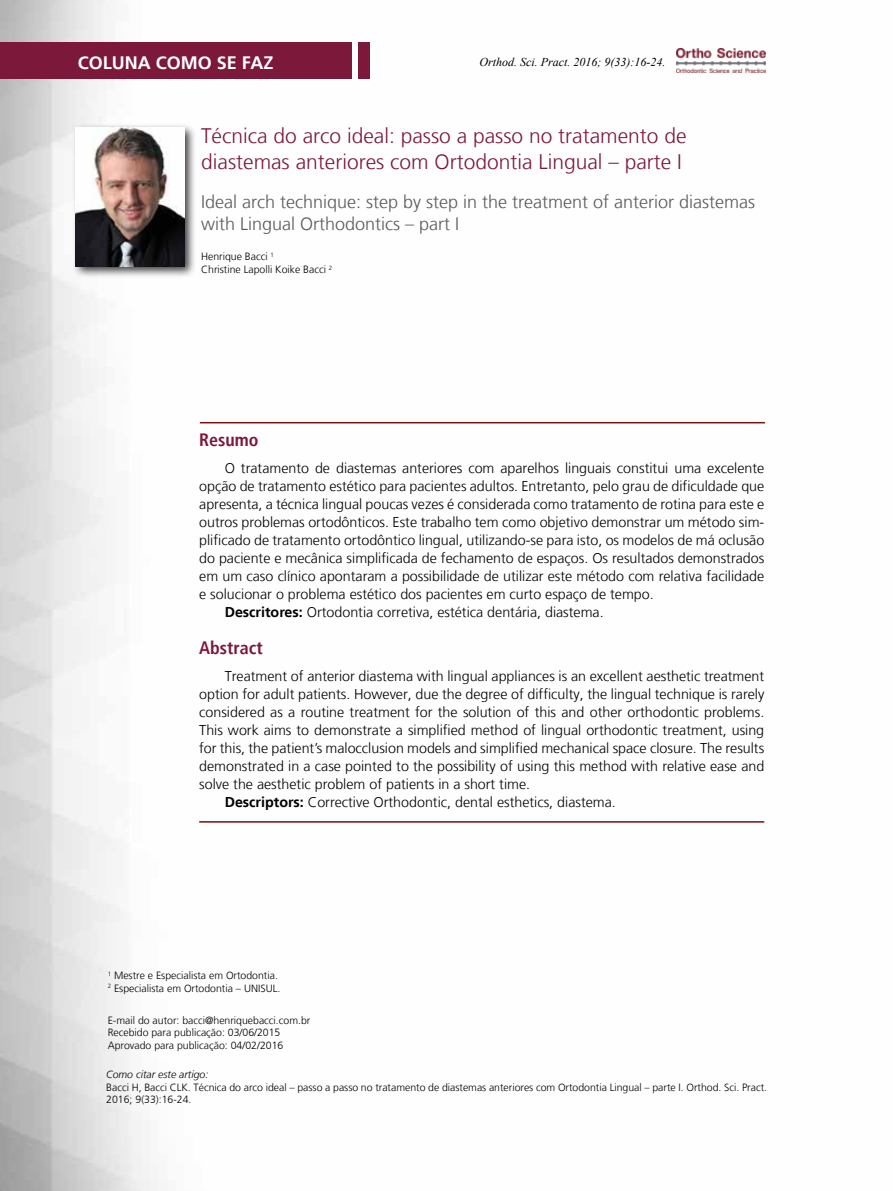
<style>
.page{position:relative;width:893px;height:1191px;background:#fff}
.page>*{position:absolute;margin:0;border:0;box-sizing:border-box;transform-origin:0 0}
.t1{font:300 21px/25.2px "Frutiger LT";color:#7c193b}
.t2{font:300 18px/21.6px "Frutiger LT";color:#58595b}
.t3{font:700 18px "Frutiger LT";color:#fff}
.t4{font:700 condensed 18px "Frutiger LT";color:#7c193b}
.t5{font:300 14.25px "Frutiger LT";color:#000}
.t6{font:italic 12px "Times New Roman";color:#000}
.t7{font:300 10.5px/12.6px "Frutiger LT";color:#000}
.t8{font:italic 300 10.5px "Frutiger LT";color:#000}
.s1{font-weight:700}
</style>
<div class="page">
<img style="left:0;top:0;width:766px;height:1191px">
<img style="left:676px;top:48px;width:89px;height:24px">
<div style="left:0;top:43px;width:352px;height:36px;background:#7c193b"></div>
<div style="left:358px;top:43px;width:11px;height:36px;background:#7c193b"></div>
<hr style="left:200px;top:422px;width:565px;height:1px;background:#791113">
<hr style="left:199px;top:821px;width:565px;height:1px;background:#791113">
<div style="left:72px;top:124px;width:125px;height:155px;background:#000;opacity:.75"></div>
<img style="left:76px;top:128px;width:109px;height:138px">
<p class="t3" style="left:78px;top:52px;width:197px">Coluna Como se Faz</p>
<p class="t6" style="left:480px;top:54px;width:187px">Orthod. Sci. Pract. 2016; 9(33):16-24.</p>
<h1 class="t1" style="left:201px;top:124px;width:487px">Técnica do arco ideal: passo a passo no tratamento de diastemas anteriores com Ortodontia Lingual – parte I</h1>
<p class="t2" style="left:201px;top:191px;width:556px">Ideal arch technique: step by step in the treatment of anterior diastemas with Lingual Orthodontics – part I</p>
<p class="t7" style="left:201px;top:251px;width:133px">Henrique Bacci <sup>1<br></sup>Christine Lapolli Koike Bacci <sup>2</sup></p>
<p class="t4" style="left:199px;top:429px;width:61px">Resumo</p>
<p class="t5" style="left:225px;top:459px;width:541px">O tratamento de diastemas anteriores com aparelhos linguais constitui uma excelente</p>
<p class="t5" style="left:199px;top:477px;width:567px">opção de tratamento estético para pacientes adultos. Entretanto, pelo grau de dificuldade que</p>
<p class="t5" style="left:199px;top:495px;width:567px">apresenta, a técnica lingual poucas vezes é considerada como tratamento de rotina para este e</p>
<p class="t5" style="left:199px;top:513px;width:567px">outros problemas ortodônticos. Este trabalho tem como objetivo demonstrar um método sim-</p>
<p class="t5" style="left:199px;top:531px;width:567px">plificado de tratamento ortodôntico lingual, utilizando-se para isto, os modelos de má oclusão</p>
<p class="t5" style="left:199px;top:549px;width:566px">do paciente e mecânica simplificada de fechamento de espaços. Os resultados demonstrados</p>
<p class="t5" style="left:199px;top:567px;width:567px">em um caso clínico apontaram a possibilidade de utilizar este método com relativa facilidade</p>
<p class="t5" style="left:199px;top:585px;width:456px">e solucionar o problema estético dos pacientes em curto espaço de tempo.</p>
<p class="t5" style="left:225px;top:603px;width:380px"><span class="s1">Descritores:</span> Ortodontia corretiva, estética dentária, diastema.</p>
<p class="t4" style="left:199px;top:637px;width:65px">Abstract</p>
<p class="t5" style="left:225px;top:667px;width:541px">Treatment of anterior diastema with lingual appliances is an excellent aesthetic treatment</p>
<p class="t5" style="left:199px;top:685px;width:567px">option for adult patients. However, due the degree of difficulty, the lingual technique is rarely</p>
<p class="t5" style="left:199px;top:703px;width:567px">considered as a routine treatment for the solution of this and other orthodontic problems.</p>
<p class="t5" style="left:199px;top:721px;width:566px">This work aims to demonstrate a simplified method of lingual orthodontic treatment, using</p>
<p class="t5" style="left:199px;top:739px;width:567px">for this, the patient’s malocclusion models and simplified mechanical space closure. The results</p>
<p class="t5" style="left:199px;top:757px;width:567px">demonstrated in a case pointed to the possibility of using this method with relative ease and</p>
<p class="t5" style="left:199px;top:775px;width:332px">solve the aesthetic problem of patients in a short time.</p>
<p class="t5" style="left:225px;top:793px;width:393px"><span class="s1">Descriptors:</span> Corrective Orthodontic, dental esthetics, diastema.</p>
<p class="t7" style="left:108px;top:969px;width:174px"><sup>1</sup> Mestre e Especialista em Ortodontia.<br><sup>2</sup> Especialista em Ortodontia – UNISUL.</p>
<p class="t7" style="left:108px;top:1014px;width:204px">E-mail do autor: bacci@henriquebacci.com.br<br>Recebido para publicação: 03/06/2015<br>Aprovado para publicação: 04/02/2016</p>
<p class="t8" style="left:106px;top:1068px;width:104px">Como citar este artigo:</p>
<p class="t7" style="left:106px;top:1081px;width:662px">Bacci H, Bacci CLK. Técnica do arco ideal – passo a passo no tratamento de diastemas anteriores com Ortodontia Lingual – parte I. Orthod. Sci. Pract.<br>2016; 9(33):16-24.</p>
</div>
